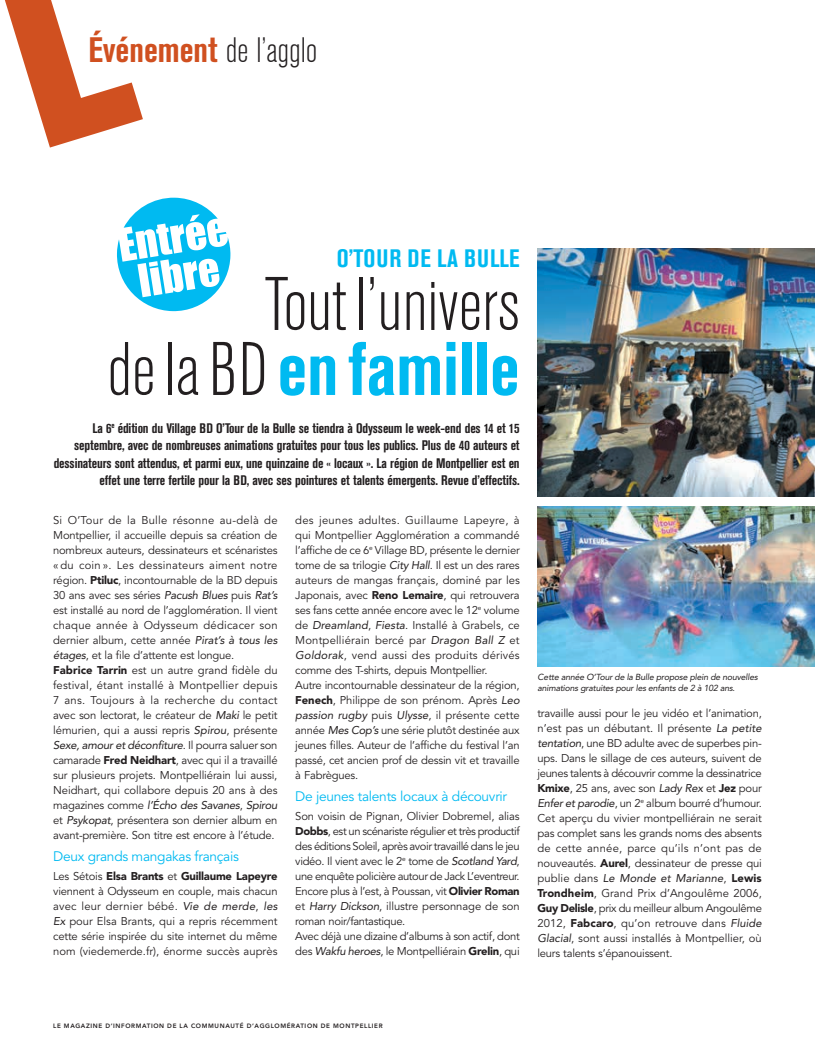
<style>
.page{position:relative;width:815px;height:1063px;background:#fff}
.page>*{position:absolute;margin:0;border:0;box-sizing:border-box;transform-origin:0 0}
.Agglo-durable_titre{font:300 condensed 75px/65px "Akzidenz Grotesk BE";color:#231f20;text-align:right}
.t1{font:700 condensed 35px "Akzidenz Grotesk BE";color:#d05020}
.t2{font:700 condensed 25px "Akzidenz Grotesk BE";letter-spacing:.03em;color:#00baf1}
.t3{font:700 condensed 13.75px/17.5px "Akzidenz Grotesk BE";letter-spacing:-.01em;color:#231f20;text-align:right}
.Inter-titre_rouge_gé{font:13.75px "Avenir";letter-spacing:-.02em;color:#00baf1}
.texte_courant{font:11.25px/15px "Avenir";letter-spacing:-.02em;color:#231f20;text-align:justify}
.Légende{font:italic 8.75px/10.5px "Avenir";letter-spacing:-.02em;color:#231f20}
.t4{font:800 6.25px "Avenir";letter-spacing:.1em;color:#231f20}
.s1{font-weight:300;color:#231f20}
.s2{font-weight:700;color:#00baf1}
.s3{font-weight:900}
.s4{font-style:italic}
</style>
<div class="page">
<svg style="left:4px;top:0;width:139px;height:148px"></svg>
<img style="left:537px;top:248px;width:278px;height:248px">
<img style="left:537px;top:507px;width:278px;height:159px">
<svg style="left:117px;top:197px;width:114px;height:115px"></svg>
<h2 class="t1" style="left:89px;top:30px;width:230px">Événement <span class="s1">de l’agglo</span></h2>
<p class="t2" style="left:337px;top:244px;width:184px">O’TOUR DE LA BULLE</p>
<p class="Agglo-durable_titre" style="left:107px;top:274px;width:414px">Tout l’univers delaBD<span class="s2">en famille</span></p>
<p class="t3" style="left:54px;top:419px;width:467px">La 6<sup>e</sup> édition du Village BD O’Tour de la Bulle se tiendra à Odysseum le week-end des 14 et 15 septembre, avec de nombreuses animations gratuites pour tous les publics. Plus de 40 auteurs et dessinateurs sont attendus, et parmi eux, une quinzaine de « locaux ». La région de Montpellier est en effet une terre fertile pour la BD, avec ses pointures et talents émergents. Revue d’effectifs.</p>
<p class="texte_courant" style="left:53px;top:513px;width:226px">Si O’Tour de la Bulle résonne au-delà de Montpellier, il accueille depuis sa création de nombreux auteurs, dessinateurs et scénaristes « du coin ». Les dessinateurs aiment notre région. <span class="s3">Ptiluc</span>, incontournable de la BD depuis 30 ans avec ses séries <span class="s4">Pacush Blues</span> puis <span class="s4">Rat’s </span>est installé au nord de l’agglomération. Il vient chaque année à Odysseum dédicacer son dernier album, cette année <span class="s4">Pirat’s à tous les étages</span>, et la file d’attente est longue.</p>
<p class="texte_courant" style="left:53px;top:663px;width:226px"><span class="s3">Fabrice Tarrin</span> est un autre grand fidèle du festival, étant installé à Montpellier depuis 7 ans. Toujours à la recherche du contact avec son lectorat, le créateur de <span class="s4">Maki</span> le petit lémurien, qui a aussi repris <span class="s4">Spirou</span>, présente <span class="s4">Sexe, amour et déconfiture</span>. Il pourra saluer son camarade <span class="s3">Fred Neidhart</span>, avec qui il a travaillé sur plusieurs projets. Montpelliérain lui aussi, Neidhart, qui collabore depuis 20 ans à des magazines comme <span class="s4">l’Écho des Savanes</span>, <span class="s4">Spirou </span>et <span class="s4">Psykopat</span>, présentera son dernier album en avant-première. Son titre est encore à l’étude.</p>
<p class="Inter-titre_rouge_gé" style="left:53px;top:849px;width:187px">Deux grands mangakas français</p>
<p class="texte_courant" style="left:53px;top:869px;width:226px">Les Sétois <span class="s3">Elsa Brants</span> et <span class="s3">Guillaume Lapeyre </span>viennent à Odysseum en couple, mais chacun avec leur dernier bébé. <span class="s4">Vie de merde</span>, <span class="s4">les Ex</span> pour Elsa Brants, qui a repris récemment cette série inspirée du site internet du même nom (viedemerde.fr), énorme succès auprès</p>
<p class="texte_courant" style="left:295px;top:513px;width:226px">des jeunes adultes. Guillaume Lapeyre, à qui Montpellier Agglomération a commandé l’affiche de ce 6<sup>e</sup> Village BD, présente le dernier tome de sa trilogie <span class="s4">City Hall</span>. Il est un des rares auteurs de mangas français, dominé par les Japonais, avec <span class="s3">Reno Lemaire</span>, qui retrouvera ses fans cette année encore avec le 12<sup>e</sup> volume de <span class="s4">Dreamland</span>, <span class="s4">Fiesta</span>. Installé à Grabels, ce Montpelliérain bercé par <span class="s4">Dragon Ball Z</span> et <span class="s4">Goldorak</span>, vend aussi des produits dérivés comme des T-shirts, depuis Montpellier.</p>
<p class="texte_courant" style="left:295px;top:678px;width:226px">Autre incontournable dessinateur de la région, <span class="s3">Fenech</span>, Philippe de son prénom. Après <span class="s4">Leo passion rugby</span> puis <span class="s4">Ulysse</span>, il présente cette année <span class="s4">Mes Cop’s</span> une série plutôt destinée aux jeunes filles. Auteur de l’affiche du festival l’an passé, cet ancien prof de dessin vit et travaille à Fabrègues.</p>
<p class="Inter-titre_rouge_gé" style="left:295px;top:789px;width:213px">De jeunes talents locaux à découvrir</p>
<p class="texte_courant" style="left:295px;top:809px;width:226px">Son voisin de Pignan, Olivier Dobremel, alias <span class="s3">Dobbs</span>, est un scénariste régulier et très productif des éditions Soleil, après avoir travaillé dans le jeu vidéo. Il vient avec le 2<sup>e</sup> tome de <span class="s4">Scotland Yard</span>, une enquête policière autour de Jack L’eventreur.<br>Encore plus à l’est, à Poussan, vit <span class="s3">Olivier Roman </span>et <span class="s4">Harry Dickson</span>, illustre personnage de son roman noir/fantastique.</p>
<p class="texte_courant" style="left:295px;top:929px;width:226px">Avec déjà une dizaine d’albums à son actif, dont des <span class="s4">Wakfu heroes</span>, le Montpelliérain <span class="s3">Grelin</span>, qui</p>
<p class="Légende" style="left:537px;top:672px;width:222px">Cette année O’Tour de la Bulle propose plein de nouvelles animations gratuites pour les enfants de 2 à 102 ans.</p>
<p class="texte_courant" style="left:537px;top:706px;width:226px">travaille aussi pour le jeu vidéo et l’animation, n’est pas un débutant. Il présente <span class="s4">La petite tentation</span>, une BD adulte avec de superbes pin&shy;ups. Dans le sillage de ces auteurs, suivent de jeunes talents à découvrir comme la dessinatrice <span class="s3">Kmixe</span>, 25 ans, avec son <span class="s4">Lady Rex</span> et <span class="s3">Jez</span> pour <span class="s4">Enfer et parodie</span>, un 2<sup>e</sup> album bourré d’humour.</p>
<p class="texte_courant" style="left:537px;top:811px;width:226px">Cet aperçu du vivier montpelliérain ne serait pas complet sans les grands noms des absents de cette année, parce qu’ils n’ont pas de nouveautés. <span class="s3">Aurel</span>, dessinateur de presse qui publie dans <span class="s4">Le Monde et Marianne</span>, <span class="s3">Lewis Trondheim</span>, Grand Prix d’Angoulême 2006, <span class="s3">Guy Delisle</span>, prix du meilleur album Angoulême 2012, <span class="s3">Fabcaro</span>, qu’on retrouve dans <span class="s4">Fluide Glacial</span>, sont aussi installés à Montpellier, où leurs talents s’épanouissent.</p>
<p class="t4" style="left:53px;top:1022px;width:331px">LE MAGAZINE D’INFORMATION DE LA COMMUNAUTÉ D’AGGLOMÉRATION DE MONTPELLIER</p>
</div>
